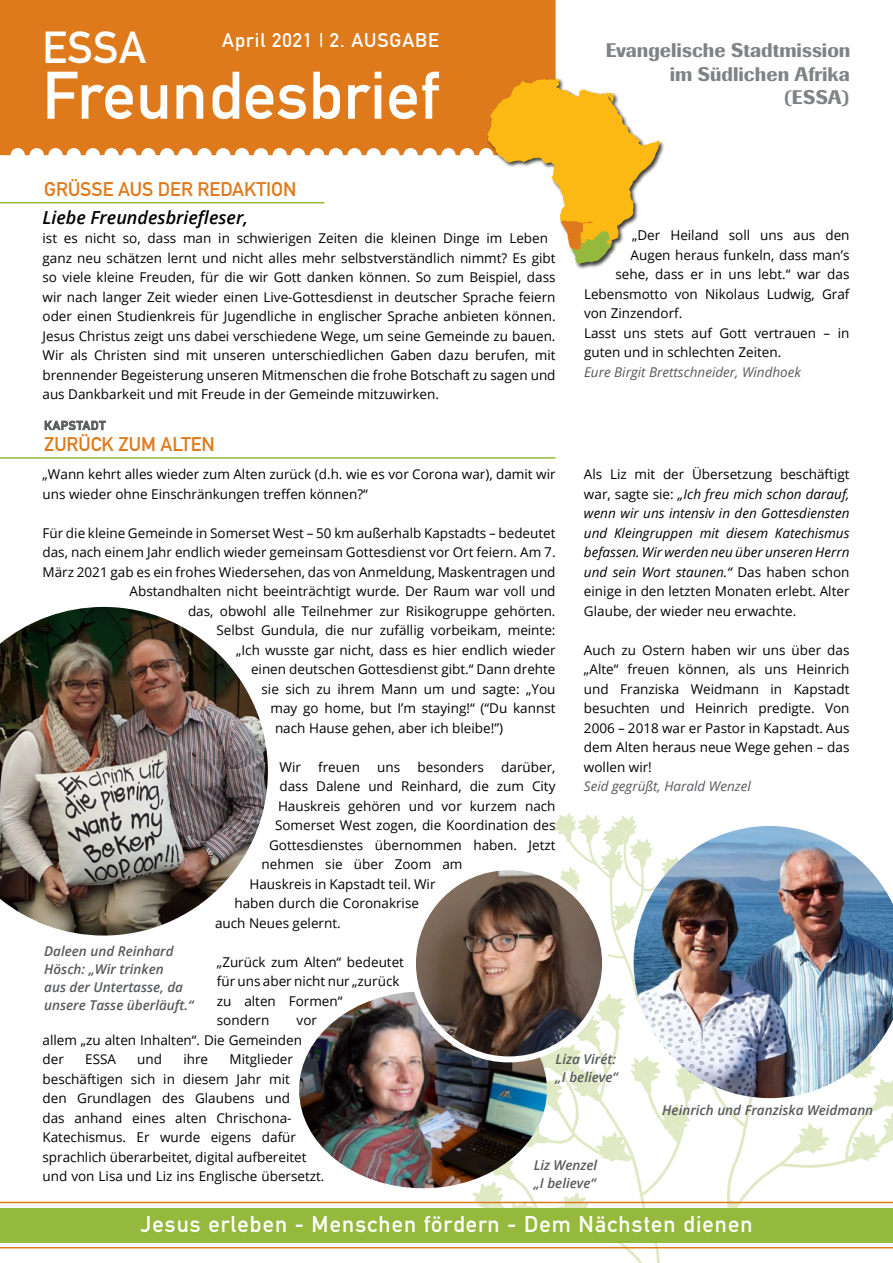
<style>
.page{position:relative;width:893px;height:1263px;background:#fff}
.page>*{position:absolute;margin:0;border:0;box-sizing:border-box;transform-origin:0 0}
.t1{font:700 66px "DIN Alternate";letter-spacing:.01em;color:#fff}
.t2{font:700 44.1px "DIN Alternate";color:#fff}
.t3{font:700 22.5px "DIN Alternate";letter-spacing:.05em;color:#fff}
.t4{font:19.5px/23.4px "Intensa";color:#808285;text-align:right}
.t5{font:700 19.5px "DIN Alternate";color:#df7a1c}
.t6{font:700 19.5px "DIN Alternate";letter-spacing:.05em;color:#fff}
.t7{font:italic 600 18px "Open Sans";color:#000}
.t8{font:13.5px/19.5px "Open Sans";color:#000}
.t9{font:italic 13.5px/19.5px "Open Sans";color:#000;text-align:justify}
.t10{font:italic 600 13.5px/18px "Open Sans";color:#58595b}
.t11{font:italic 13.5px "Open Sans";color:#58595b}
.t12{font:700 12px "DIN Alternate";letter-spacing:.075em;color:#58595b}
.s1{font-style:normal}
</style>
<div class="page">
<svg style="left:499px;top:1176px;width:186px;height:87px"></svg>
<svg style="left:557px;top:1192px;width:32px;height:16px"></svg>
<svg style="left:472px;top:1188px;width:64px;height:20px"></svg>
<svg style="left:702px;top:1176px;width:186px;height:32px"></svg>
<svg style="left:547px;top:812px;width:346px;height:364px"></svg>
<div style="left:0;top:0;width:556px;height:155px;background:#df7a1c"></div>
<div style="left:0;top:1208px;width:893px;height:34px;background:#94b93c"></div>
<div style="left:487px;top:78px;width:178px;height:192px;background:#000;opacity:.75"></div>
<svg style="left:487px;top:78px;width:172px;height:186px"></svg>
<hr style="left:0;top:202px;width:324px;height:1px;background:#94b93c">
<hr style="left:0;top:457px;width:556px;height:2px;background:#94b93c">
<svg style="left:44px;top:420px;width:62px;height:11px"></svg>
<hr style="left:0;top:1202px;width:893px;height:1px;background:#df7a1c">
<hr style="left:0;top:1247px;width:893px;height:1px;background:#df7a1c">
<img style="left:0;top:607px;width:268px;height:328px">
<img style="left:299px;top:991px;width:248px;height:197px">
<img style="left:413px;top:867px;width:192px;height:192px;border-radius:96px">
<div style="left:410px;top:864px;width:198px;height:198px;border:6px solid #fff;border-radius:50%"></div>
<img style="left:634px;top:826px;width:259px;height:272px">
<h2 class="t2" style="left:43px;top:14px;width:105px">ESSA</h2>
<h1 class="t1" style="left:43px;top:45px;width:397px">Freundesbrief</h1>
<h3 class="t6" style="left:222px;top:25px;width:218px">April 2021 | 2. AUSGABE</h3>
<h3 class="t5" style="left:44px;top:174px;width:254px">GRÜSSE AUS DER REDAKTION</h3>
<h3 class="t7" style="left:43px;top:205px;width:207px">Liebe Freundesbriefleser,</h3>
<p class="t8" style="left:43px;top:228px;width:515px">ist es nicht so, dass man in schwierigen Zeiten die kleinen Dinge im Leben ganz neu schätzen lernt und nicht alles mehr selbstverständlich nimmt? Es gibt so viele kleine Freuden, für die wir Gott danken können. So zum Beispiel, dass wir nach langer Zeit wieder einen Live-Gottesdienst in deutscher Sprache feiern oder einen Studienkreis für Jugendliche in englischer Sprache anbieten können.<br>Jesus Christus zeigt uns dabei verschiedene Wege, um seine Gemeinde zu bauen.<br>Wir als Christen sind mit unseren unterschiedlichen Gaben dazu berufen, mit brennender Begeisterung unseren Mitmenschen die frohe Botschaft zu sagen und aus Dankbarkeit und mit Freude in der Gemeinde mitzuwirken.</p>
<p class="t12" style="left:44px;top:416px;width:63px">KAPSTADT</p>
<h3 class="t5" style="left:44px;top:429px;width:172px">ZURÜCK ZUM ALTEN</h3>
<h3 class="t4" style="left:606px;top:38px;width:246px">Evangelische Stadtmission im Südlichen Afrika (ESSA)</h3>
<p class="t8" style="left:632px;top:225px;width:219px">„Der Heiland soll uns aus den</p>
<p class="t8" style="left:630px;top:245px;width:220px">Augen heraus funkeln, dass man’s</p>
<p class="t8" style="left:615px;top:264px;width:236px">sehe, dass er in uns lebt.“ war das</p>
<p class="t8" style="left:584px;top:284px;width:267px">Lebensmotto von Nikolaus Ludwig, Graf</p>
<p class="t8" style="left:584px;top:303px;width:100px">von Zinzendorf.</p>
<p class="t8" style="left:584px;top:323px;width:267px">Lasst uns stets auf Gott vertrauen – in</p>
<p class="t8" style="left:584px;top:342px;width:199px">guten und in schlechten Zeiten.</p>
<p class="t11" style="left:584px;top:362px;width:219px">Eure Birgit Brettschneider, Windhoek</p>
<p class="t9" style="left:584px;top:464px;width:267px"><span class="s1">Als Liz mit der Übersetzung beschäftigt war, sagte sie:</span> „Ich freu mich schon darauf, wenn wir uns intensiv in den Gottesdiensten und Kleingruppen mit diesem Katechismus befassen. Wir werden neu über unseren Herrn und sein Wort staunen.“ <span class="s1">Das haben schon einige in den letzten Monaten erlebt. Alter Glaube, der wieder neu erwachte.</span></p>
<p class="t8" style="left:584px;top:640px;width:267px;text-align:justify">Auch zu Ostern haben wir uns über das „Alte“ freuen können, als uns Heinrich und Franziska Weidmann in Kapstadt besuchten und Heinrich predigte. Von 2006 – 2018 war er Pastor in Kapstadt. Aus dem Alten heraus neue Wege gehen – das wollen wir!</p>
<p class="t11" style="left:584px;top:777px;width:168px">Seid gegrüßt, Harald Wenzel</p>
<p class="t8" style="left:43px;top:464px;width:515px">„Wann kehrt alles wieder zum Alten zurück (d.h. wie es vor Corona war), damit wir uns wieder ohne Einschränkungen treffen können?“</p>
<p class="t8" style="left:43px;top:523px;width:515px">Für die kleine Gemeinde in Somerset West – 50 km außerhalb Kapstadts – bedeutet</p>
<p class="t8" style="left:43px;top:542px;width:515px">das, nach einem Jahr endlich wieder gemeinsam Gottesdienst vor Ort feiern. Am 7.</p>
<p class="t8" style="left:43px;top:562px;width:515px">März 2021 gab es ein frohes Wiedersehen, das von Anmeldung, Maskentragen und</p>
<p class="t8" style="left:130px;top:581px;width:428px">Abstandhalten nicht beeinträchtigt wurde. Der Raum war voll und</p>
<p class="t8" style="left:188px;top:601px;width:369px">das, obwohl alle Teilnehmer zur Risikogruppe gehörten.</p>
<p class="t8" style="left:217px;top:620px;width:340px">Selbst Gundula, die nur zufällig vorbeikam, meinte:</p>
<p class="t8" style="left:236px;top:640px;width:321px">„Ich wusste gar nicht, dass es hier endlich wieder</p>
<p class="t8" style="left:251px;top:659px;width:306px">einen deutschen Gottesdienst gibt.“ Dann drehte</p>
<p class="t8" style="left:262px;top:679px;width:296px">sie sich zu ihrem Mann um und sagte: „You</p>
<p class="t8" style="left:271px;top:698px;width:287px">may go home, but I’m staying!“ (“Du kannst</p>
<p class="t8" style="left:275px;top:718px;width:230px">nach Hause gehen, aber ich bleibe!”)</p>
<p class="t8" style="left:279px;top:757px;width:23px">Wir</p>
<p class="t8" style="left:318px;top:757px;width:43px">freuen</p>
<p class="t8" style="left:377px;top:757px;width:25px">uns</p>
<p class="t8" style="left:417px;top:757px;width:68px">besonders</p>
<p class="t8" style="left:501px;top:757px;width:56px">darüber,</p>
<p class="t8" style="left:279px;top:776px;width:278px">dass Dalene und Reinhard, die zum City</p>
<p class="t8" style="left:278px;top:796px;width:279px">Hauskreis gehören und vor kurzem nach</p>
<p class="t8" style="left:275px;top:815px;width:282px">Somerset West zogen, die Koordination des</p>
<p class="t8" style="left:269px;top:835px;width:288px">Gottesdienstes übernommen haben. Jetzt</p>
<p class="t8" style="left:262px;top:854px;width:202px">nehmen sie über Zoom am</p>
<p class="t8" style="left:250px;top:874px;width:188px">Hauskreis in Kapstadt teil. Wir</p>
<p class="t8" style="left:235px;top:893px;width:186px">haben durch die Coronakrise</p>
<p class="t8" style="left:215px;top:913px;width:127px">auch Neues gelernt.</p>
<p class="t8" style="left:217px;top:952px;width:189px">„Zurück zum Alten“ bedeutet für uns aber nicht nur „zurück zu alten Formen“<br>sondern</p>
<p class="t10" style="left:44px;top:942px;width:151px">Daleen und Reinhard<br>Hösch: „Wir trinken<br>aus der Untertasse, da unsere Tasse überläuft.“</p>
<p class="t8" style="left:43px;top:1010px;width:276px;text-indent:254px">vor allem „zu alten Inhalten“. Die Gemeinden der</p>
<p class="t8" style="left:43px;top:1049px;width:284px;text-indent:187px">Mitglieder beschäftigen sich in diesem Jahr mit<br>den Grundlagen des Glaubens und<br>das anhand eines alten Chrischona-Katechismus. Er wurde eigens dafür sprachlich überarbeitet, digital aufbereitet und von Lisa und Liz ins Englische übersetzt.</p>
<p class="t8" style="left:85px;top:1049px;width:32px">ESSA</p>
<p class="t8" style="left:137px;top:1049px;width:26px">und</p>
<p class="t8" style="left:183px;top:1049px;width:26px">ihre</p>
<p class="t10" style="left:556px;top:1050px;width:64px">Liza Virét: „I believe“</p>
<p class="t10" style="left:662px;top:1101px;width:212px">Heinrich und Franziska Weidmann</p>
<p class="t10" style="left:534px;top:1156px;width:65px">Liz Wenzel „I believe“</p>
<h3 class="t3" style="left:140px;top:1207px;width:614px">Jesus erleben - Menschen fördern - Dem Nächsten dienen</h3>
</div>
